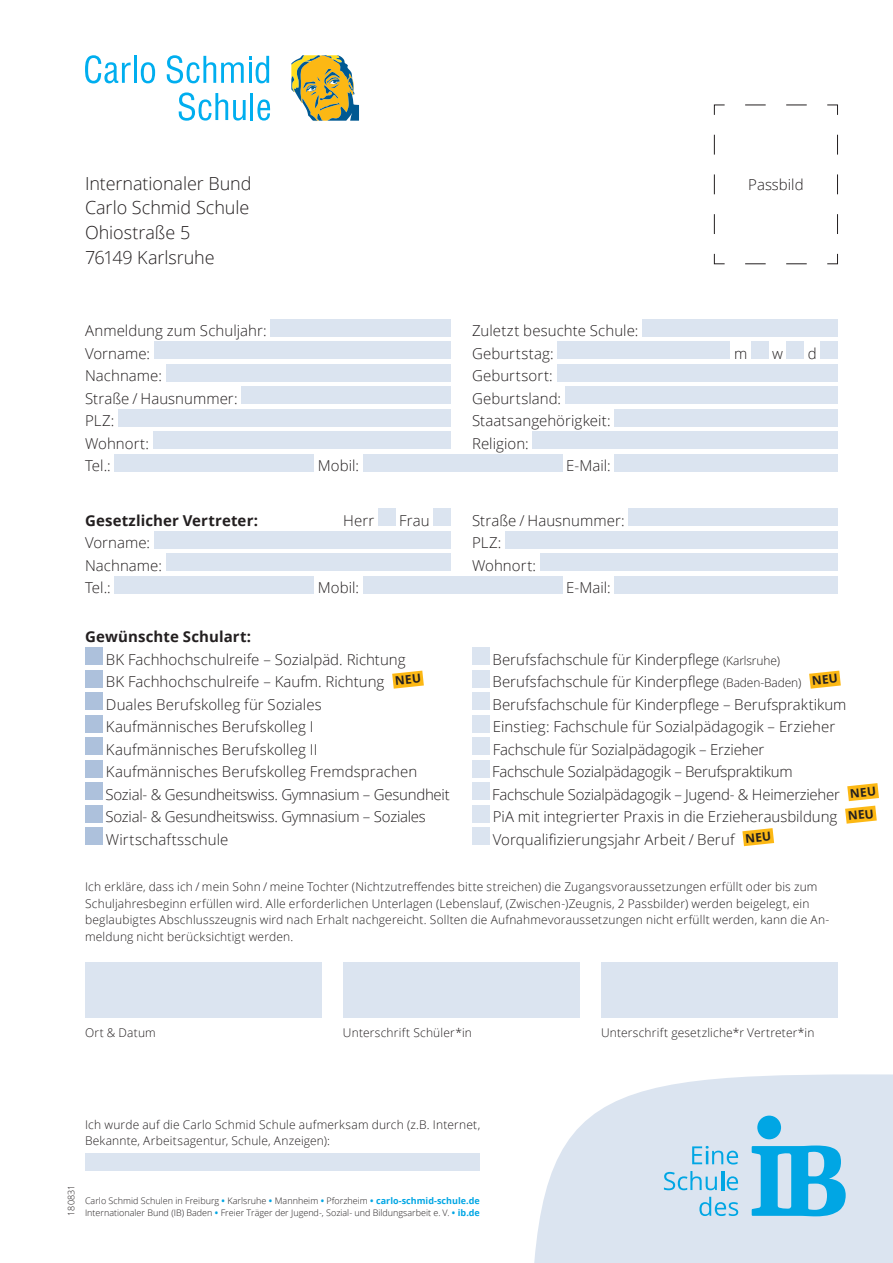
<style>
.page{position:relative;width:893px;height:1263px;background:#fff}
.page>*{position:absolute;margin:0;border:0;box-sizing:border-box;transform-origin:0 0}
.t1{font:300 18px/24.8px "Open Sans";letter-spacing:-.005em;color:#231f20}
.t2{font:300 15px/22.5px "Open Sans";color:#231f20}
.t3{font:700 15px "Open Sans";letter-spacing:.005em;color:#231f20}
.t4{font:300 12px/16.5px "Open Sans";letter-spacing:.015em;color:#231f20}
.t5{font:300 9px/12px "Open Sans";color:#231f20}
.s1{font-size:12px}
.s2{font-weight:700;color:#00a6e4}
</style>
<div class="page">
<svg style="left:534px;top:1074px;width:359px;height:189px;fill:#dbe4f0"></svg>
<svg style="left:752px;top:1115px;width:94px;height:101px"></svg>
<svg style="left:692px;top:1146px;width:46px;height:18px"></svg>
<svg style="left:664px;top:1171px;width:53px;height:19px"></svg>
<hr style="left:721px;top:1171px;width:3px;height:19px;background:#00a6e4">
<svg style="left:727px;top:1176px;width:11px;height:14px"></svg>
<svg style="left:699px;top:1197px;width:39px;height:19px"></svg>
<svg style="left:291px;top:55px;width:68px;height:66px"></svg>
<svg style="left:257px;top:99px;width:13px;height:22px"></svg>
<hr style="left:251px;top:93px;width:2px;height:27px;background:#00aeef">
<svg style="left:179px;top:92px;width:67px;height:29px"></svg>
<hr style="left:134px;top:56px;width:3px;height:27px;background:#00aeef">
<svg style="left:85px;top:55px;width:46px;height:28px"></svg>
<svg style="left:141px;top:62px;width:14px;height:21px"></svg>
<svg style="left:167px;top:55px;width:102px;height:28px"></svg>
<svg style="left:714px;top:105px;width:124px;height:160px"></svg>
<div style="left:271px;top:319px;width:180px;height:17px;background:#dbe4f0"></div>
<div style="left:642px;top:319px;width:196px;height:17px;background:#dbe4f0"></div>
<div style="left:154px;top:342px;width:297px;height:17px;background:#dbe4f0"></div>
<div style="left:558px;top:342px;width:172px;height:17px;background:#dbe4f0"></div>
<div style="left:751px;top:342px;width:17px;height:17px;background:#dbe4f0"></div>
<div style="left:787px;top:342px;width:17px;height:17px;background:#dbe4f0"></div>
<div style="left:820px;top:342px;width:17px;height:17px;background:#dbe4f0"></div>
<div style="left:166px;top:364px;width:285px;height:17px;background:#dbe4f0"></div>
<div style="left:557px;top:364px;width:281px;height:17px;background:#dbe4f0"></div>
<div style="left:242px;top:387px;width:209px;height:17px;background:#dbe4f0"></div>
<div style="left:565px;top:387px;width:273px;height:17px;background:#dbe4f0"></div>
<div style="left:118px;top:409px;width:333px;height:17px;background:#dbe4f0"></div>
<div style="left:614px;top:409px;width:224px;height:17px;background:#dbe4f0"></div>
<div style="left:153px;top:432px;width:298px;height:17px;background:#dbe4f0"></div>
<div style="left:533px;top:432px;width:305px;height:17px;background:#dbe4f0"></div>
<div style="left:115px;top:454px;width:199px;height:17px;background:#dbe4f0"></div>
<div style="left:363px;top:454px;width:199px;height:17px;background:#dbe4f0"></div>
<div style="left:615px;top:454px;width:223px;height:17px;background:#dbe4f0"></div>
<div style="left:378px;top:509px;width:17px;height:17px;background:#dbe4f0"></div>
<div style="left:433px;top:509px;width:17px;height:17px;background:#dbe4f0"></div>
<div style="left:629px;top:509px;width:209px;height:17px;background:#dbe4f0"></div>
<div style="left:154px;top:531px;width:297px;height:17px;background:#dbe4f0"></div>
<div style="left:505px;top:531px;width:333px;height:17px;background:#dbe4f0"></div>
<div style="left:166px;top:554px;width:285px;height:17px;background:#dbe4f0"></div>
<div style="left:540px;top:554px;width:298px;height:17px;background:#dbe4f0"></div>
<div style="left:115px;top:576px;width:199px;height:17px;background:#dbe4f0"></div>
<div style="left:363px;top:576px;width:199px;height:17px;background:#dbe4f0"></div>
<div style="left:615px;top:576px;width:223px;height:17px;background:#dbe4f0"></div>
<div style="left:85px;top:962px;width:237px;height:55px;background:#dbe4f0"></div>
<div style="left:343px;top:962px;width:237px;height:55px;background:#dbe4f0"></div>
<div style="left:601px;top:962px;width:237px;height:55px;background:#dbe4f0"></div>
<div style="left:85px;top:1153px;width:394px;height:17px;background:#dbe4f0"></div>
<div style="left:85px;top:648px;width:17px;height:17px;background:#adc1dc"></div>
<div style="left:85px;top:670px;width:17px;height:17px;background:#adc1dc"></div>
<div style="left:85px;top:693px;width:17px;height:17px;background:#adc1dc"></div>
<div style="left:85px;top:715px;width:17px;height:17px;background:#adc1dc"></div>
<div style="left:85px;top:738px;width:17px;height:17px;background:#adc1dc"></div>
<div style="left:85px;top:760px;width:17px;height:17px;background:#adc1dc"></div>
<div style="left:85px;top:783px;width:17px;height:17px;background:#adc1dc"></div>
<div style="left:85px;top:805px;width:17px;height:17px;background:#adc1dc"></div>
<div style="left:85px;top:828px;width:17px;height:17px;background:#adc1dc"></div>
<div style="left:472px;top:648px;width:17px;height:17px;background:#dbe4f0"></div>
<div style="left:472px;top:670px;width:17px;height:17px;background:#dbe4f0"></div>
<div style="left:472px;top:693px;width:17px;height:17px;background:#dbe4f0"></div>
<div style="left:472px;top:715px;width:17px;height:17px;background:#dbe4f0"></div>
<div style="left:472px;top:738px;width:17px;height:17px;background:#dbe4f0"></div>
<div style="left:472px;top:760px;width:17px;height:17px;background:#dbe4f0"></div>
<div style="left:472px;top:783px;width:17px;height:17px;background:#dbe4f0"></div>
<div style="left:472px;top:805px;width:17px;height:17px;background:#dbe4f0"></div>
<div style="left:472px;top:828px;width:17px;height:17px;background:#dbe4f0"></div>
<svg style="left:392px;top:671px;width:32px;height:18px"></svg>
<svg style="left:809px;top:671px;width:32px;height:18px"></svg>
<svg style="left:845px;top:783px;width:34px;height:41px"></svg>
<svg style="left:742px;top:828px;width:32px;height:18px"></svg>
<p class="t1" style="left:85px;top:170px;width:168px">Internationaler Bund</p>
<p class="t2" style="left:748px;top:173px;width:57px">Passbild</p>
<p class="t1" style="left:85px;top:195px;width:166px">Carlo Schmid Schule</p>
<p class="t1" style="left:85px;top:220px;width:131px">Ohiostraße 5<br>76149 Karlsruhe</p>
<p class="t2" style="left:85px;top:319px;width:183px">Anmeldung zum Schuljahr:</p>
<p class="t2" style="left:472px;top:319px;width:168px">Zuletzt besuchte Schule:</p>
<p class="t2" style="left:85px;top:342px;width:67px">Vorname:</p>
<p class="t2" style="left:472px;top:342px;width:83px">Geburtstag:</p>
<p class="t2" style="left:734px;top:342px;width:15px">m</p>
<p class="t2" style="left:772px;top:342px;width:12px">w</p>
<p class="t2" style="left:808px;top:342px;width:10px">d</p>
<p class="t2" style="left:85px;top:364px;width:78px">Nachname:</p>
<p class="t2" style="left:472px;top:364px;width:82px">Geburtsort:</p>
<p class="t2" style="left:85px;top:387px;width:154px">Straße / Hausnummer:</p>
<p class="t2" style="left:472px;top:387px;width:91px">Geburtsland:</p>
<p class="t2" style="left:85px;top:409px;width:31px">PLZ:</p>
<p class="t2" style="left:472px;top:409px;width:140px">Staatsangehörigkeit:</p>
<p class="t2" style="left:85px;top:432px;width:66px">Wohnort:</p>
<p class="t2" style="left:472px;top:432px;width:58px">Religion:</p>
<p class="t2" style="left:85px;top:454px;width:27px">Tel.:</p>
<p class="t2" style="left:318px;top:454px;width:43px">Mobil:</p>
<p class="t2" style="left:566px;top:454px;width:46px">E-Mail:</p>
<p class="t3" style="left:85px;top:510px;width:174px">Gesetzlicher Vertreter:</p>
<p class="t2" style="left:343px;top:509px;width:33px">Herr</p>
<p class="t2" style="left:399px;top:509px;width:32px">Frau</p>
<p class="t2" style="left:472px;top:509px;width:154px">Straße / Hausnummer:</p>
<p class="t2" style="left:85px;top:531px;width:67px">Vorname:</p>
<p class="t2" style="left:472px;top:531px;width:31px">PLZ:</p>
<p class="t2" style="left:85px;top:554px;width:78px">Nachname:</p>
<p class="t2" style="left:472px;top:554px;width:66px">Wohnort:</p>
<p class="t2" style="left:85px;top:576px;width:27px">Tel.:</p>
<p class="t2" style="left:318px;top:576px;width:43px">Mobil:</p>
<p class="t2" style="left:566px;top:576px;width:46px">E-Mail:</p>
<p class="t3" style="left:85px;top:626px;width:168px">Gewünschte Schulart:</p>
<p class="t2" style="left:106px;top:647px;width:301px">BK Fachhochschulreife – Sozialpäd. Richtung</p>
<p class="t2" style="left:106px;top:670px;width:280px">BK Fachhochschulreife – Kaufm. Richtung</p>
<p class="t2" style="left:106px;top:692px;width:217px">Duales Berufskolleg für Soziales</p>
<p class="t2" style="left:106px;top:715px;width:209px">Kaufmännisches Berufskolleg I</p>
<p class="t2" style="left:106px;top:737px;width:213px">Kaufmännisches Berufskolleg II</p>
<p class="t2" style="left:106px;top:760px;width:313px">Kaufmännisches Berufskolleg Fremdsprachen</p>
<p class="t2" style="left:105px;top:782px;width:346px">Sozial- &amp; Gesundheitswiss. Gymnasium – Gesundheit<br>Sozial- &amp; Gesundheitswiss. Gymnasium – Soziales<br>Wirtschaftsschule</p>
<p class="t2" style="left:493px;top:647px;width:310px">Berufsfachschule für Kinderpflege <span class="s1">(Karlsruhe)<br></span>Berufsfachschule für Kinderpflege <span class="s1">(Baden-Baden)</span></p>
<p class="t2" style="left:492px;top:692px;width:355px">Berufsfachschule für Kinderpflege – Berufspraktikum Einstieg: Fachschule für Sozialpädagogik – Erzieher Fachschule für Sozialpädagogik – Erzieher<br>Fachschule Sozialpädagogik – Berufspraktikum Fachschule Sozialpädagogik – Jugend- &amp; Heimerzieher</p>
<p class="t2" style="left:493px;top:805px;width:346px">PiA mit integrierter Praxis in die Erzieherausbildung</p>
<p class="t2" style="left:493px;top:827px;width:243px">Vorqualifizierungsjahr Arbeit / Beruf</p>
<p class="t4" style="left:85px;top:878px;width:746px">Ich erkläre, dass ich / mein Sohn / meine Tochter (Nichtzutreffendes bitte streichen) die Zugangsvoraussetzungen erfüllt oder bis zum Schuljahresbeginn erfüllen wird. Alle erforderlichen Unterlagen (Lebenslauf, (Zwischen-)Zeugnis, 2 Passbilder) werden beigelegt, ein beglaubigtes Abschlusszeugnis wird nach Erhalt nachgereicht. Sollten die Aufnahmevoraussetzungen nicht erfüllt werden, kann die An&shy;meldung nicht berücksichtigt werden.</p>
<p class="t4" style="left:85px;top:1024px;width:72px">Ort &amp; Datum</p>
<p class="t4" style="left:343px;top:1024px;width:131px">Unterschrift Schüler*in</p>
<p class="t4" style="left:601px;top:1024px;width:215px">Unterschrift gesetzliche*r Vertreter*in</p>
<p class="t4" style="left:85px;top:1116px;width:397px">Ich wurde auf die Carlo Schmid Schule aufmerksam durch (z.B. Internet,<br>Bekannte, Arbeitsagentur, Schule, Anzeigen):</p>
<p class="t5" style="left:65px;top:1216px;width:32px;rotate:-90deg">180831</p>
<p class="t5" style="left:85px;top:1194px;width:396px">Carlo Schmid Schulen in Freiburg <span class="s2">•</span> Karlsruhe <span class="s2">•</span> Mannheim <span class="s2">•</span> Pforzheim <span class="s2">• carlo-schmid-schule.de<br></span>Internationaler Bund (IB) Baden <span class="s2">•</span> Freier Träger der Jugend-, Sozial- und Bildungsarbeit e. V. <span class="s2">• ib.de</span></p>
</div>
